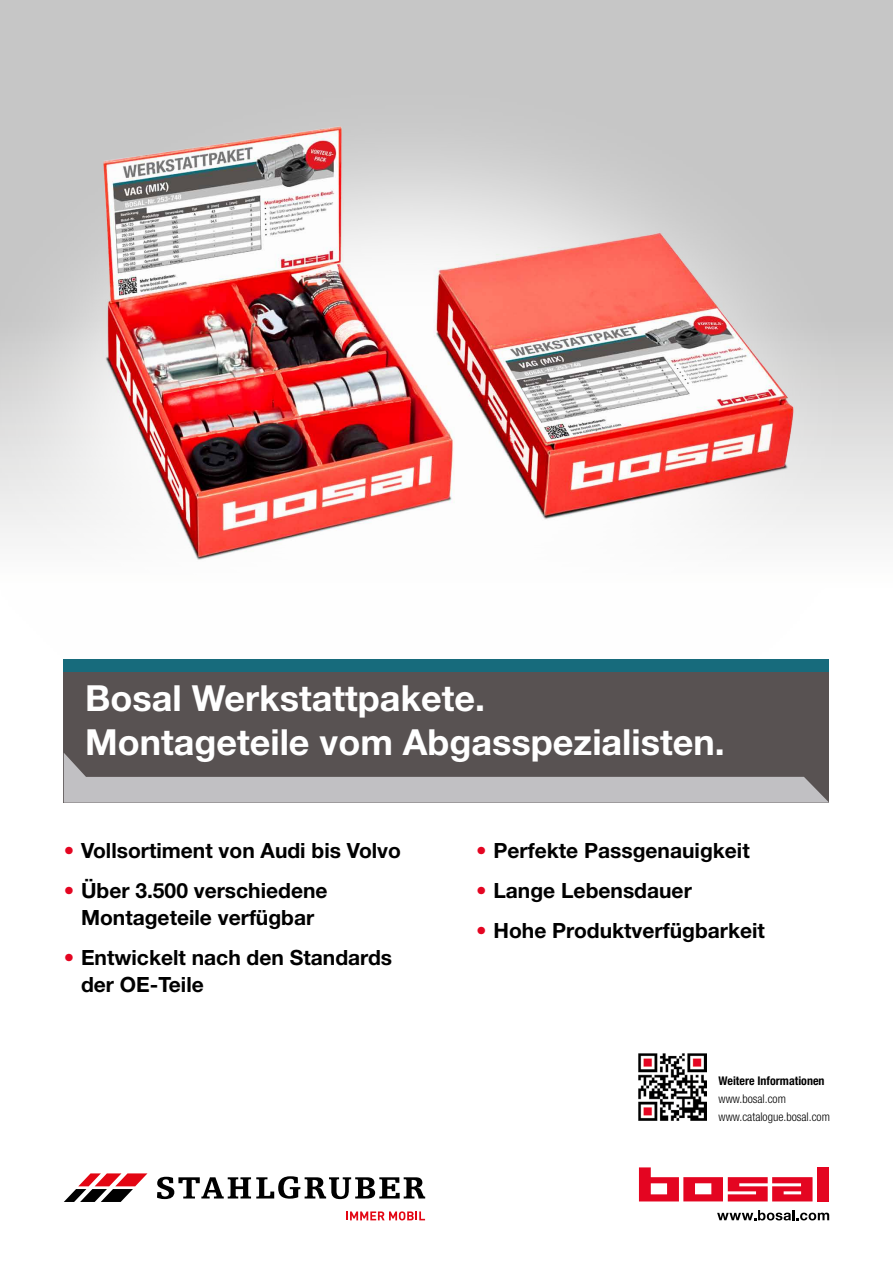
<style>
.page{position:relative;width:893px;height:1263px;background:#fff}
.page>*{position:absolute;margin:0;border:0;box-sizing:border-box;transform-origin:0 0}
.t1{font:700 36px/44.7px "Helvetica Neue LT";color:#fff}
.t2{font:700 21px/27px "Helvetica Neue LT";color:#000;text-align:center}
.t3{font:300 condensed 12px/18px "Helvetica Neue LT";color:#000}
.t4{font:700 condensed 12px "Helvetica Neue LT";color:#000}
.s1{font-stretch:condensed;color:#e40521}
</style>
<div class="page">
<svg style="left:850px;top:0;width:43px;height:538px;background:#cfcfcf"></svg>
<img style="left:0;top:0;width:850px;height:560px">
<img style="left:639px;top:1053px;width:67px;height:68px">
<svg style="left:639px;top:1167px;width:173px;height:34px"></svg>
<div style="left:817px;top:1167px;width:12px;height:34px;background:#e40521"></div>
<svg style="left:717px;top:1210px;width:112px;height:10px"></svg>
<svg style="left:157px;top:1176px;width:268px;height:23px"></svg>
<svg style="left:64px;top:1173px;width:83px;height:29px"></svg>
<svg style="left:346px;top:1211px;width:79px;height:9px"></svg>
<div style="left:64px;top:665px;width:765px;height:138px;background:#585252"></div>
<div style="left:64px;top:659px;width:765px;height:13px;background:#176b7c"></div>
<svg style="left:64px;top:753px;width:765px;height:50px"></svg>
<h1 class="t1" style="left:85px;top:675px;width:641px">Bosal Werkstattpakete.<br>Montageteile vom Abgasspezialisten.</h1>
<p class="t2" style="left:64px;top:837px;width:339px"><span class="s1">•</span> Vollsortiment von Audi bis Volvo</p>
<p class="t2" style="left:64px;top:877px;width:265px"><span class="s1">•</span> Über 3.500 verschiedene<br>Montageteile verfügbar</p>
<p class="t2" style="left:81px;top:943px;width:313px;text-align:left;text-indent:-17px"><span class="s1">•</span> Entwickelt nach den Standards der OE-Teile</p>
<p class="t2" style="left:476px;top:837px;width:275px"><span class="s1">•</span> Perfekte Passgenauigkeit</p>
<p class="t2" style="left:476px;top:877px;width:217px"><span class="s1">•</span> Lange Lebensdauer</p>
<p class="t2" style="left:476px;top:916px;width:290px"><span class="s1">•</span> Hohe Produktverfügbarkeit</p>
<p class="t4" style="left:719px;top:1073px;width:107px">Weitere Informationen</p>
<p class="t3" style="left:719px;top:1089px;width:113px">www.bosal.com www.catalogue.bosal.com</p>
</div>
